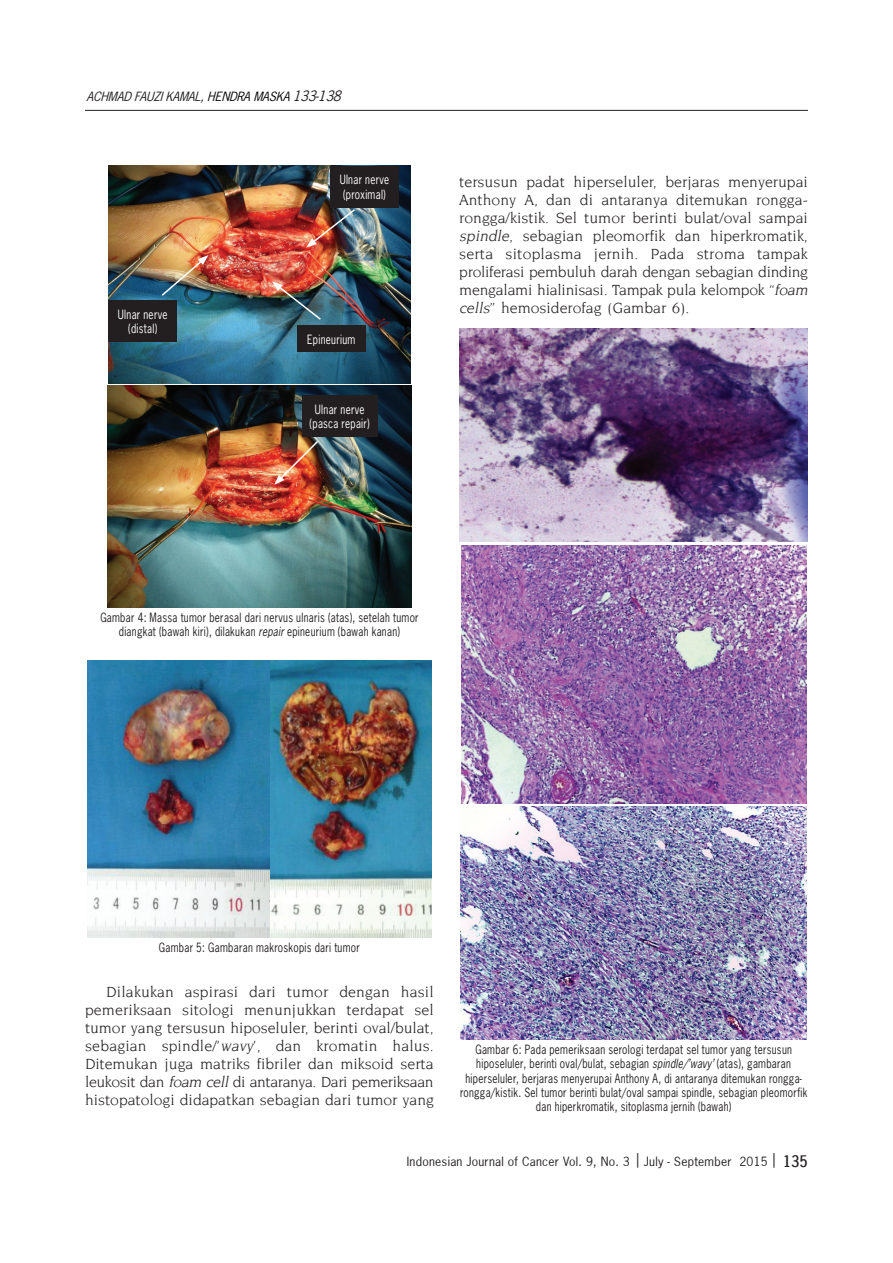
<style>
.page{position:relative;width:893px;height:1263px;background:#fff}
.page>*{position:absolute;margin:0;border:0;box-sizing:border-box;transform-origin:0 0}
.t1{font:15.75px/18px "Novarese Std";color:#231f20;text-align:justify}
.t2{font:12px/14.4px "News Gothic Cn";letter-spacing:.02em;color:#231f20;text-align:center;scale:1.1 1}
.t3{font:12px/14.4px "News Gothic Cn";letter-spacing:.02em;color:#fff;text-align:center;scale:1.1 1}
.t4{font:12px "News Gothic";letter-spacing:.02em;color:#231f20}
.t5{font:italic 12px "News Gothic";letter-spacing:-.005em;color:#231f20}
.s1{color:#040503}
.s2{font-size:13.5px}
.s3{font-style:italic}
.s4{font-family:"News Gothic Ex";font-weight:700;font-size:15px}
</style>
<div class="page">
<svg style="left:773px;top:1153px;width:2px;height:15px"></svg>
<svg style="left:637px;top:1153px;width:1px;height:15px"></svg>
<img style="left:108px;top:166px;width:303px;height:217px">
<img style="left:108px;top:386px;width:303px;height:221px">
<img style="left:87px;top:660px;width:344px;height:277px">
<img style="left:459px;top:328px;width:348px;height:214px">
<img style="left:461px;top:545px;width:345px;height:259px">
<img style="left:460px;top:806px;width:347px;height:233px">
<div style="left:108px;top:301px;width:69px;height:41px;background:#231f20"></div>
<div style="left:302px;top:396px;width:75px;height:41px;background:#231f20"></div>
<hr style="left:85px;top:110px;width:723px;height:1px;background:#231f20">
<div style="left:297px;top:326px;width:69px;height:26px;background:#231f20"></div>
<div style="left:330px;top:166px;width:69px;height:41px;background:#231f20"></div>
<img style="left:306px;top:208px;width:50px;height:40px">
<img style="left:272px;top:281px;width:50px;height:40px">
<img style="left:160px;top:255px;width:48px;height:42px">
<img style="left:274px;top:439px;width:46px;height:46px">
<p class="t5" style="left:87px;top:89px;width:256px">ACHMAD FAUZI KAMAL, <span class="s1">HENDRA MASKA</span> <span class="s2">133-138</span></p>
<p class="t3" style="left:118px;top:307px;width:47px">Ulnar nerve (distal)</p>
<p class="t3" style="left:340px;top:172px;width:47px;text-align:left">Ulnar nerve (proximal)</p>
<p class="t3" style="left:307px;top:332px;width:45px">Epineurium</p>
<p class="t3" style="left:310px;top:402px;width:56px">Ulnar nerve (pasca repair)</p>
<p class="t1" style="left:459px;top:173px;width:353px;text-align:left">tersusun padat hiperseluler, berjaras menyerupai Anthony A, dan di antaranya ditemukan rongga&shy;rongga/kistik. Sel tumor berinti bulat/oval sampai <span class="s3">spindle</span>, sebagian pleomorfik dan hiperkromatik, serta sitoplasma jernih. Pada stroma tampak proliferasi pembuluh darah dengan sebagian dinding mengalami hialinisasi. Tampak pula kelompok “<span class="s3">foam cells</span>” hemosiderofag (Gambar 6).</p>
<p class="t2" style="left:100px;top:609px;width:291px">Gambar 4: Massa tumor berasal dari nervus ulnaris (atas), setelah tumor diangkat (bawah kiri), dilakukan <span class="s3">repair</span>epineurium (bawah kanan)</p>
<p class="t2" style="left:159px;top:939px;width:184px">Gambar 5: Gambaran makroskopis dari tumor</p>
<p class="t1" style="left:85px;top:983px;width:350px;text-indent:21px">Dilakukan aspirasi dari tumor dengan hasil pemeriksaan sitologi menunjukkan terdapat sel tumor yang tersusun hiposeluler, berinti oval/bulat, sebagian spindle/’<span class="s3">wavy</span>’, dan kromatin halus.<br>Ditemukan juga matriks fibriler dan miksoid serta leukosit dan <span class="s3">foam cell</span> di antaranya. Dari pemeriksaan histopatologi didapatkan sebagian dari tumor yang</p>
<p class="t2" style="left:460px;top:1041px;width:317px">Gambar 6: Pada pemeriksaan serologi terdapat sel tumor yang tersusun hiposeluler, berinti oval/bulat, sebagian <span class="s3">spindle/’wavy’</span>(atas), gambaran hiperseluler, berjaras menyerupai Anthony A, di antaranya ditemukan rongga&shy;rongga/kistik. Sel tumor berinti bulat/oval sampai spindle, sebagian pleomorfik dan hiperkromatik, sitoplasma jernih (bawah)</p>
<p class="t4" style="left:407px;top:1154px;width:402px">Indonesian Journal of Cancer Vol. 9, No. 3 July - September 2015 <span class="s4">135</span></p>
</div>
